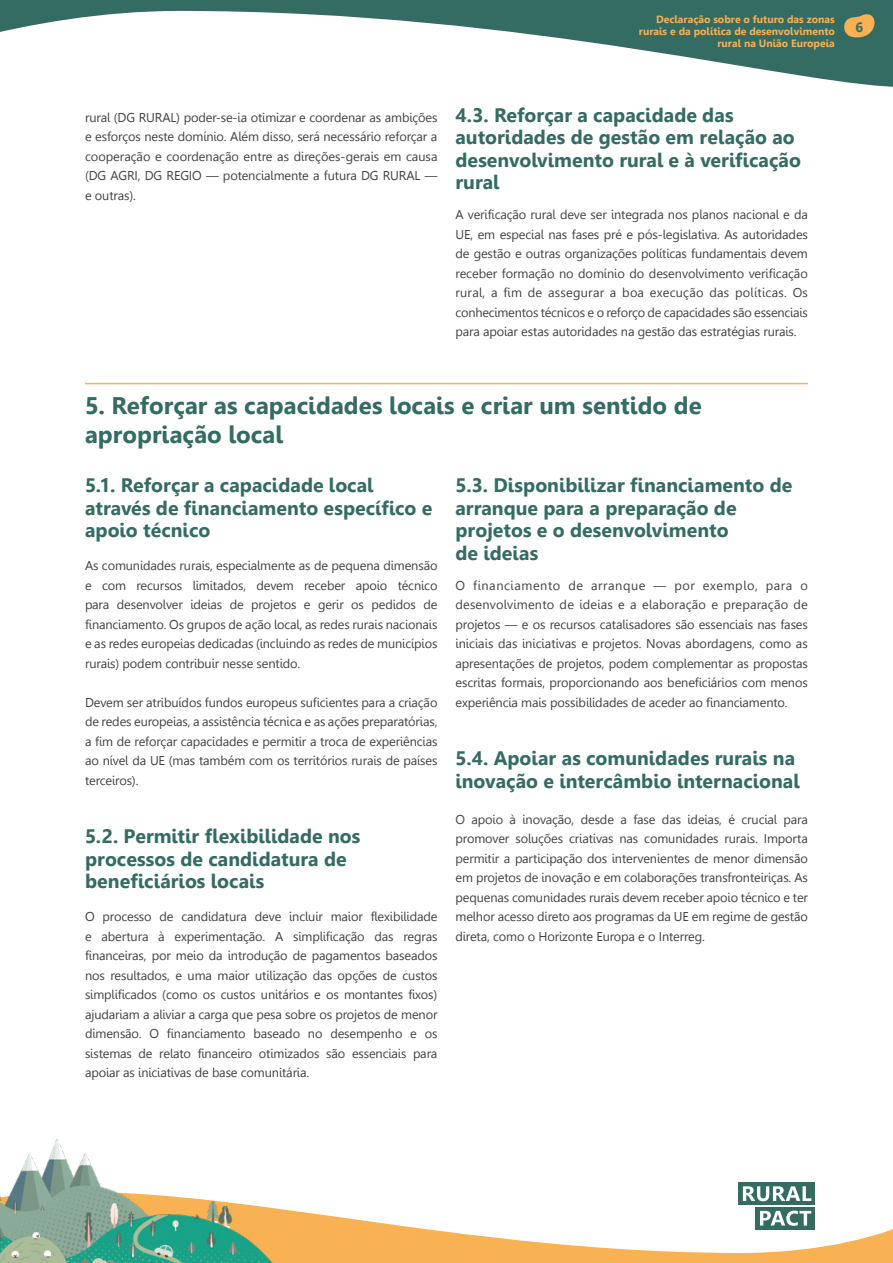
<style>
.page{position:relative;width:893px;height:1263px;background:#fff}
.page>*{position:absolute;margin:0;border:0;box-sizing:border-box;transform-origin:0 0}
.Title_-_level1{font:700 24px/28.8px "Leelawadee";color:#346b62}
.Title_-_level_2{font:700 19.5px/22.5px "Leelawadee";color:#346b62}
.t1{font:700 13.5px "Leelawadee";color:#346b62}
.Body_JUSTIFIED{font:12.75px/19.5px "Leelawadee";letter-spacing:-.01em;color:#414042;text-align:justify}
.t2{font:700 10.5px/12px "Leelawadee";color:#f8b153;text-align:right}
</style>
<div class="page">
<svg style="left:0;top:0;width:893px;height:87px"></svg>
<svg style="left:842px;top:7px;width:38px;height:34px"></svg>
<svg style="left:357px;top:1182px;width:536px;height:81px"></svg>
<img style="left:0;top:1138px;width:357px;height:125px">
<div style="left:739px;top:1182px;width:76px;height:22px;background:#346b62"></div>
<div style="left:756px;top:1207px;width:59px;height:22px;background:#346b62"></div>
<svg style="left:743px;top:1186px;width:68px;height:15px"></svg>
<svg style="left:760px;top:1210px;width:51px;height:16px"></svg>
<hr style="left:85px;top:383px;width:723px;height:1px;background:#f8b153">
<p class="t2" style="left:639px;top:14px;width:197px">Declaração sobre o futuro das zonas rurais e da política de desenvolvimento rural na União Europeia</p>
<p class="t1" style="left:855px;top:19px;width:9px">6</p>
<p class="Body_JUSTIFIED" style="left:85px;top:107px;width:354px">rural (DG RURAL) poder-se-ia otimizar e coordenar as ambições e esforços neste domínio. Além disso, será necessário reforçar a cooperação e coordenação entre as direções-gerais em causa (DG AGRI, DG REGIO — potencialmente a futura DG RURAL — e outras).</p>
<h3 class="Title_-_level_2" style="left:455px;top:104px;width:347px">4.3. Reforçar a capacidade das autoridades de gestão em relação ao desenvolvimento rural e à verificação rural</h3>
<p class="Body_JUSTIFIED" style="left:455px;top:205px;width:354px">A verificação rural deve ser integrada nos planos nacional e da UE, em especial nas fases pré e pós-legislativa. As autoridades de gestão e outras organizações políticas fundamentais devem receber formação no domínio do desenvolvimento verificação rural, a fim de assegurar a boa execução das políticas. Os conhecimentos técnicos e o reforço de capacidades são essenciais para apoiar estas autoridades na gestão das estratégias rurais.</p>
<h2 class="Title_-_level1" style="left:85px;top:391px;width:618px">5. Reforçar as capacidades locais e criar um sentido de apropriação local</h2>
<h3 class="Title_-_level_2" style="left:85px;top:474px;width:349px">5.1. Reforçar a capacidade local através de financiamento específico e apoio técnico</h3>
<p class="Body_JUSTIFIED" style="left:85px;top:556px;width:354px">As comunidades rurais, especialmente as de pequena dimensão e com recursos limitados, devem receber apoio técnico para desenvolver ideias de projetos e gerir os pedidos de financiamento. Os grupos de ação local, as redes rurais nacionais e as redes europeias dedicadas (incluindo as redes de municípios rurais) podem contribuir nesse sentido.</p>
<p class="Body_JUSTIFIED" style="left:85px;top:692px;width:354px">Devem ser atribuídos fundos europeus suficientes para a criação de redes europeias, a assistência técnica e as ações preparatórias, a fim de reforçar capacidades e permitir a troca de experiências ao nível da UE (mas também com os territórios rurais de países terceiros).</p>
<h3 class="Title_-_level_2" style="left:455px;top:474px;width:338px">5.3. Disponibilizar financiamento de arranque para a preparação de projetos e o desenvolvimento<br>de ideias</h3>
<p class="Body_JUSTIFIED" style="left:455px;top:575px;width:354px">O financiamento de arranque — por exemplo, para o desenvolvimento de ideias e a elaboração e preparação de projetos — e os recursos catalisadores são essenciais nas fases iniciais das iniciativas e projetos. Novas abordagens, como as apresentações de projetos, podem complementar as propostas escritas formais, proporcionando aos beneficiários com menos experiência mais possibilidades de aceder ao financiamento.</p>
<h3 class="Title_-_level_2" style="left:455px;top:747px;width:346px">5.4. Apoiar as comunidades rurais na inovação e intercâmbio internacional</h3>
<p class="Body_JUSTIFIED" style="left:455px;top:809px;width:354px">O apoio à inovação, desde a fase das ideias, é crucial para promover soluções criativas nas comunidades rurais. Importa permitir a participação dos intervenientes de menor dimensão em projetos de inovação e em colaborações transfronteiriças. As pequenas comunidades rurais devem receber apoio técnico e ter melhor acesso direto aos programas da UE em regime de gestão direta, como o Horizonte Europa e o Interreg.</p>
<h3 class="Title_-_level_2" style="left:85px;top:825px;width:277px">5.2. Permitir flexibilidade nos processos de candidatura de beneficiários locais</h3>
<p class="Body_JUSTIFIED" style="left:85px;top:907px;width:354px">O processo de candidatura deve incluir maior flexibilidade e abertura à experimentação. A simplificação das regras financeiras, por meio da introdução de pagamentos baseados nos resultados, e uma maior utilização das opções de custos simplificados (como os custos unitários e os montantes fixos) ajudariam a aliviar a carga que pesa sobre os projetos de menor dimensão. O financiamento baseado no desempenho e os sistemas de relato financeiro otimizados são essenciais para apoiar as iniciativas de base comunitária.</p>
</div>
